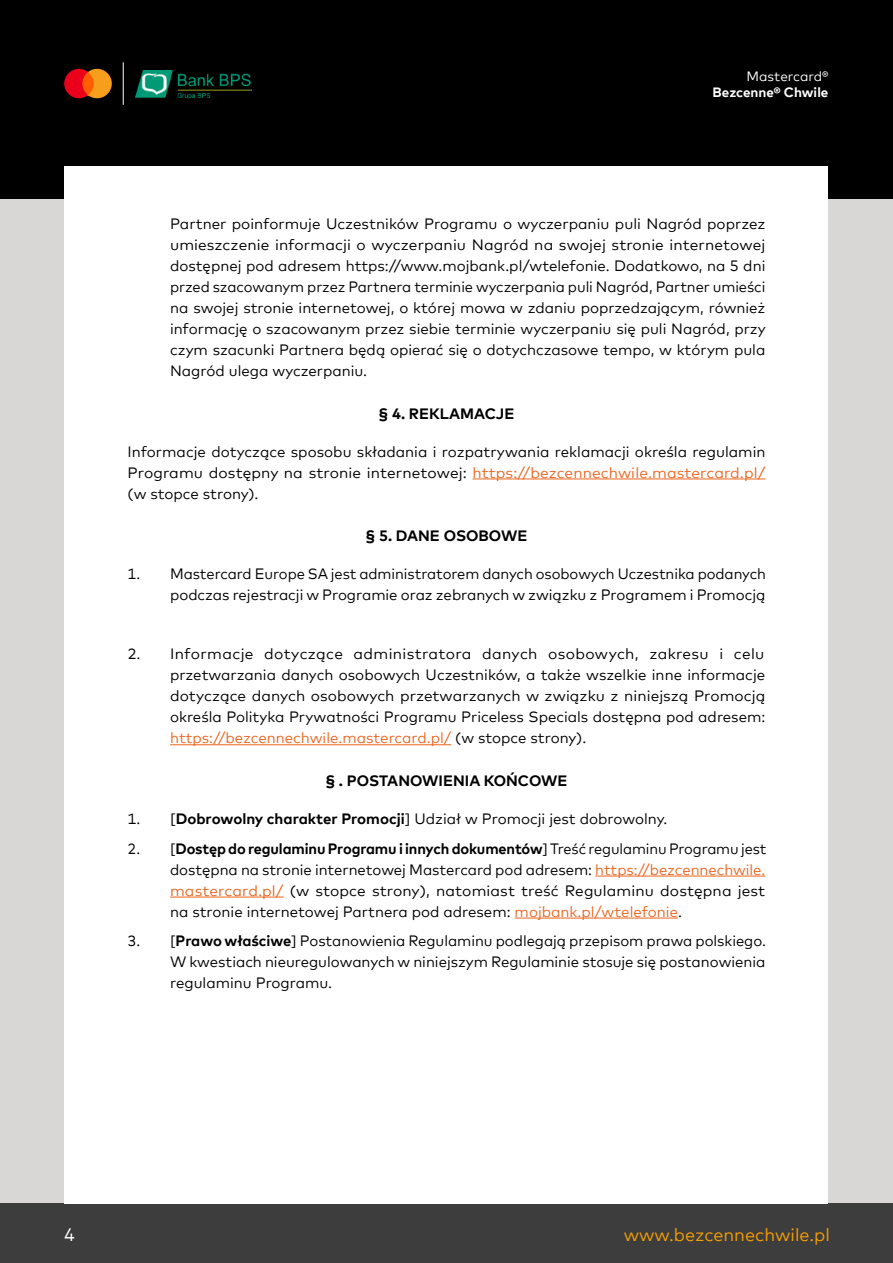
<style>
.page{position:relative;width:893px;height:1263px;background:#fff}
.page>*{position:absolute;margin:0;border:0;box-sizing:border-box;transform-origin:0 0}
.t1{font:18px "Mark Offc For MC";color:#f59e00}
.t2{font:18px "Mark Offc For MC";color:#fff}
.t3{font:15px/21px "Mark Offc For MC";color:#000;text-align:justify}
.t4{font:700 15px "Mark Offc For MC";color:#000}
.t5{font:700 13.5px "Mark Offc For MC";color:#fff}
.t6{font:13.5px "Mark Offc For MC";color:#fff}
.s1{color:#ec6723}
.s2{font-weight:700}
</style>
<div class="page">
<div style="left:0;top:132px;width:893px;height:1095px;background:#d9d6d6"></div>
<div style="left:0;top:1203px;width:893px;height:60px;background:#3d3d3d"></div>
<div style="left:0;top:0;width:893px;height:198px;background:#000"></div>
<img style="left:135px;top:70px;width:116px;height:29px">
<div style="left:65px;top:167px;width:763px;height:1036px;background:#fff"></div>
<svg style="left:64px;top:69px;width:48px;height:29px"></svg>
<hr style="left:123px;top:62px;width:1px;height:43px;background:#fff">
<hr style="left:473px;top:478px;width:292px;height:1px;background:#ec6723">
<hr style="left:170px;top:744px;width:281px;height:1px;background:#ec6723">
<hr style="left:595px;top:875px;width:170px;height:1px;background:#ec6723">
<hr style="left:170px;top:896px;width:114px;height:1px;background:#ec6723">
<hr style="left:515px;top:917px;width:163px;height:1px;background:#ec6723">
<p class="t6" style="left:746px;top:66px;width:83px">Mastercard®</p>
<p class="t5" style="left:713px;top:82px;width:117px">Bezcenne® Chwile</p>
<p class="t3" style="left:170px;top:212px;width:597px">Partner poinformuje Uczestników Programu o wyczerpaniu puli Nagród poprzez umieszczenie informacji o wyczerpaniu Nagród na swojej stronie internetowej dostępnej pod adresem https://www.mojbank.pl/wtelefonie. Dodatkowo, na 5 dni przed szacowanym przez Partnera terminie wyczerpania puli Nagród, Partner umieści na swojej stronie internetowej, o której mowa w zdaniu poprzedzającym, również informację o szacowanym przez siebie terminie wyczerpaniu się puli Nagród, przy czym szacunki Partnera będą opierać się o dotychczasowe tempo, w którym pula Nagród ulega wyczerpaniu.</p>
<p class="t4" style="left:379px;top:402px;width:137px">§ 4. REKLAMACJE</p>
<p class="t3" style="left:128px;top:439px;width:639px">Informacje dotyczące sposobu składania i rozpatrywania reklamacji określa regulamin Programu dostępny na stronie internetowej: <span class="s1">https://bezcennechwile.mastercard.pl/ </span>(w stopce strony).</p>
<p class="t4" style="left:366px;top:525px;width:163px">§ 5. DANE OSOBOWE</p>
<p class="t3" style="left:128px;top:562px;width:640px;text-align:right">1. Mastercard Europe SA jest administratorem danych osobowych Uczestnika podanych podczas rejestracji w Programie oraz zebranych w związku z Programem i Promocją</p>
<p class="t3" style="left:170px;top:642px;width:597px;text-indent:-43px">2. Informacje dotyczące administratora danych osobowych, zakresu i celu przetwarzania danych osobowych Uczestników, a także wszelkie inne informacje dotyczące danych osobowych przetwarzanych w związku z niniejszą Promocją określa Polityka Prywatności Programu Priceless Specials dostępna pod adresem: <span class="s1">https://bezcennechwile.mastercard.pl/</span> (w stopce strony).</p>
<p class="t4" style="left:325px;top:769px;width:244px">§ . POSTANOWIENIA KOŃCOWE</p>
<p class="t3" style="left:128px;top:807px;width:541px">1. [<span class="s2">Dobrowolny charakter Promocji</span>] Udział w Promocji jest dobrowolny.</p>
<p class="t3" style="left:170px;top:837px;width:598px;text-indent:-43px">2. [<span class="s2">Dostęp do regulaminu Programu i innych dokumentów</span>] Treść regulaminu Programu jest dostępna na stronie internetowej Mastercard pod adresem: <span class="s1">https://bezcennechwile. mastercard.pl/</span> (w stopce strony), natomiast treść Regulaminu dostępna jest na stronie internetowej Partnera pod adresem: <span class="s1">mojbank.pl/wtelefonie</span>.</p>
<p class="t3" style="left:170px;top:929px;width:597px;text-indent:-43px">3. [<span class="s2">Prawo właściwe</span>] Postanowienia Regulaminu podlegają przepisom prawa polskiego.<br>W kwestiach nieuregulowanych w niniejszym Regulaminie stosuje się postanowienia regulaminu Programu.</p>
<p class="t2" style="left:64px;top:1221px;width:12px">4</p>
<p class="t1" style="left:624px;top:1221px;width:208px">www.bezcennechwile.pl</p>
</div>
